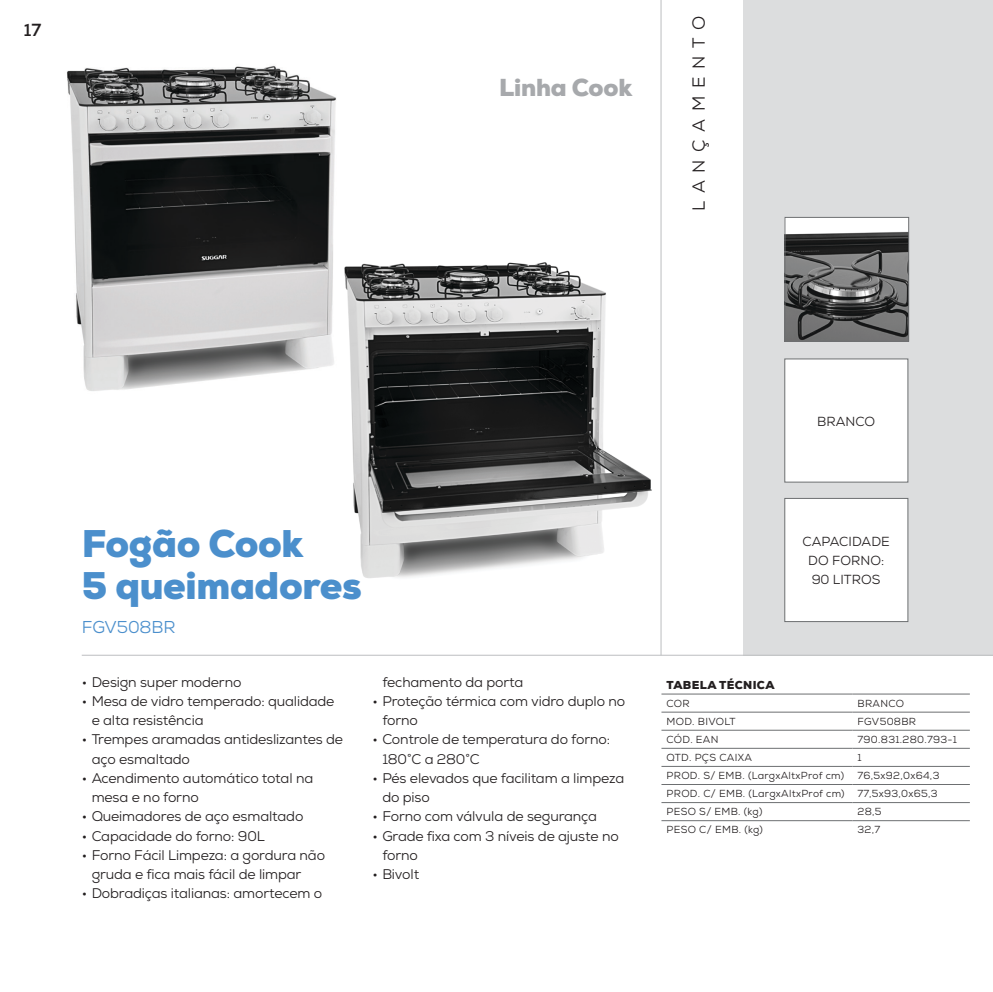
<style>
.page{position:relative;width:993px;height:992px;background:#fff}
.page>*{position:absolute;margin:0;border:0;box-sizing:border-box;transform-origin:0 0}
.P-titulo{font:900 38.5px "Nexa";letter-spacing:-.01em;color:#4b8fcc}
.P-titulo-2{font:900 24.5px "Nexa";letter-spacing:-.01em;color:#a7a9ac}
.P-lancamento{font:17.5px "Nexa";letter-spacing:.44em;color:#231f20}
.t1{font:700 17.5px "Nexa";color:#231f20}
.P-sku{font:17.15px "Nexa";letter-spacing:-.01em;color:#4b8fcc}
.t2{font:14px/19.2px "Nexa";letter-spacing:-.01em;color:#231f20}
.P-destaque-txt-p{font:13.12px "Nexa";letter-spacing:.005em;color:#231f20}
.P-tabela{font:900 11.55px "Nexa";letter-spacing:.03em;color:#231f20}
.P-tabela-2{font:10.15px "Nexa";letter-spacing:.03em;color:#231f20}
</style>
<div class="page">
<img style="left:344px;top:262px;width:308px;height:316px">
<img style="left:67px;top:65px;width:269px;height:326px">
<hr style="left:660px;top:0;width:1px;height:655px;background:#bcbec0">
<div style="left:743px;top:0;width:250px;height:655px;background:#dcddde"></div>
<hr style="left:82px;top:655px;width:911px;height:1px;background:#bcbec0">
<div style="left:784px;top:358px;width:124px;height:124px;background:#fff;border:1px solid #6d6f71"></div>
<div style="left:784px;top:498px;width:124px;height:124px;background:#fff;border:1px solid #6d6f71"></div>
<hr style="left:661px;top:693px;width:191px;height:1px;background:#6d6f71">
<hr style="left:852px;top:693px;width:118px;height:1px;background:#6d6f71">
<hr style="left:661px;top:712px;width:191px;height:1px;background:#6d6f71">
<hr style="left:852px;top:712px;width:118px;height:1px;background:#6d6f71">
<hr style="left:661px;top:730px;width:191px;height:1px;background:#6d6f71">
<hr style="left:852px;top:730px;width:118px;height:1px;background:#6d6f71">
<hr style="left:661px;top:748px;width:191px;height:1px;background:#6d6f71">
<hr style="left:852px;top:748px;width:118px;height:1px;background:#6d6f71">
<hr style="left:661px;top:766px;width:191px;height:1px;background:#6d6f71">
<hr style="left:852px;top:766px;width:118px;height:1px;background:#6d6f71">
<hr style="left:661px;top:784px;width:191px;height:1px;background:#6d6f71">
<hr style="left:852px;top:784px;width:118px;height:1px;background:#6d6f71">
<hr style="left:661px;top:802px;width:191px;height:1px;background:#6d6f71">
<hr style="left:852px;top:802px;width:118px;height:1px;background:#6d6f71">
<hr style="left:661px;top:820px;width:191px;height:1px;background:#6d6f71">
<hr style="left:852px;top:820px;width:118px;height:1px;background:#6d6f71">
<img style="left:786px;top:219px;width:121px;height:120px">
<div style="left:784px;top:217px;width:125px;height:124px;border:1px solid #6d6f71"></div>
<p class="t1" style="left:24px;top:18px;width:19px">17</p>
<p class="P-titulo-2" style="left:499px;top:71px;width:135px">Linha Cook</p>
<p class="P-lancamento" style="left:687px;top:211px;width:196px;rotate:-90deg">LANÇAMENTO</p>
<p class="P-titulo" style="left:82px;top:519px;width:223px">Fogão Cook</p>
<p class="P-titulo" style="left:82px;top:561px;width:281px">5 queimadores</p>
<p class="P-sku" style="left:82px;top:616px;width:95px">FGV508BR</p>
<p class="t2" style="left:82px;top:672px;width:161px">• Design super moderno</p>
<p class="t2" style="left:92px;top:691px;width:244px;text-indent:-10px">• Mesa de vidro temperado: qualidade e alta resistência</p>
<p class="t2" style="left:92px;top:730px;width:253px;text-indent:-10px">• Trempes aramadas antideslizantes de aço esmaltado</p>
<p class="t2" style="left:92px;top:768px;width:223px;text-indent:-10px">• Acendimento automático total na mesa e no forno</p>
<p class="t2" style="left:82px;top:807px;width:223px">• Queimadores de aço esmaltado</p>
<p class="t2" style="left:82px;top:826px;width:185px">• Capacidade do forno: 90L</p>
<p class="t2" style="left:92px;top:845px;width:235px;text-indent:-10px">• Forno Fácil Limpeza: a gordura não gruda e fica mais fácil de limpar</p>
<p class="t2" style="left:82px;top:884px;width:242px">• Dobradiças italianas: amortecem o</p>
<p class="t2" style="left:382px;top:672px;width:142px">fechamento da porta</p>
<p class="t2" style="left:382px;top:691px;width:244px;text-indent:-10px">• Proteção térmica com vidro duplo no forno</p>
<p class="t2" style="left:382px;top:730px;width:229px;text-indent:-10px">• Controle de temperatura do forno:<br>180°C a 280°C</p>
<p class="t2" style="left:382px;top:768px;width:243px;text-indent:-10px">• Pés elevados que facilitam a limpeza do piso</p>
<p class="t2" style="left:372px;top:807px;width:226px">• Forno com válvula de segurança</p>
<p class="t2" style="left:382px;top:826px;width:238px;text-indent:-10px">• Grade fixa com 3 níveis de ajuste no forno</p>
<p class="t2" style="left:372px;top:864px;width:48px">• Bivolt</p>
<p class="P-destaque-txt-p" style="left:817px;top:413px;width:60px">BRANCO</p>
<p class="P-destaque-txt-p" style="left:802px;top:533px;width:89px">CAPACIDADE</p>
<p class="P-destaque-txt-p" style="left:808px;top:552px;width:77px">DO FORNO:</p>
<p class="P-destaque-txt-p" style="left:812px;top:571px;width:70px">90 LITROS</p>
<p class="P-tabela" style="left:666px;top:677px;width:109px">TABELA TÉCNICA</p>
<p class="P-tabela-2" style="left:666px;top:697px;width:25px">COR</p>
<p class="P-tabela-2" style="left:857px;top:697px;width:48px">BRANCO</p>
<p class="P-tabela-2" style="left:666px;top:715px;width:70px">MOD. BIVOLT</p>
<p class="P-tabela-2" style="left:857px;top:715px;width:60px">FGV508BR</p>
<p class="P-tabela-2" style="left:666px;top:733px;width:53px">CÓD. EAN</p>
<p class="P-tabela-2" style="left:857px;top:733px;width:101px">790.831.280.793-1</p>
<p class="P-tabela-2" style="left:666px;top:751px;width:87px">QTD. PÇS CAIXA</p>
<p class="P-tabela-2" style="left:857px;top:751px;width:6px">1</p>
<p class="P-tabela-2" style="left:666px;top:769px;width:179px">PROD. S/ EMB. (LargxAltxProf cm)</p>
<p class="P-tabela-2" style="left:857px;top:769px;width:83px">76,5x92,0x64,3</p>
<p class="P-tabela-2" style="left:666px;top:787px;width:180px">PROD. C/ EMB. (LargxAltxProf cm)</p>
<p class="P-tabela-2" style="left:857px;top:787px;width:82px">77,5x93,0x65,3</p>
<p class="P-tabela-2" style="left:666px;top:805px;width:97px">PESO S/ EMB. (kg)</p>
<p class="P-tabela-2" style="left:857px;top:805px;width:26px">28,5</p>
<p class="P-tabela-2" style="left:666px;top:823px;width:98px">PESO C/ EMB. (kg)</p>
<p class="P-tabela-2" style="left:857px;top:823px;width:24px">32,7</p>
</div>
